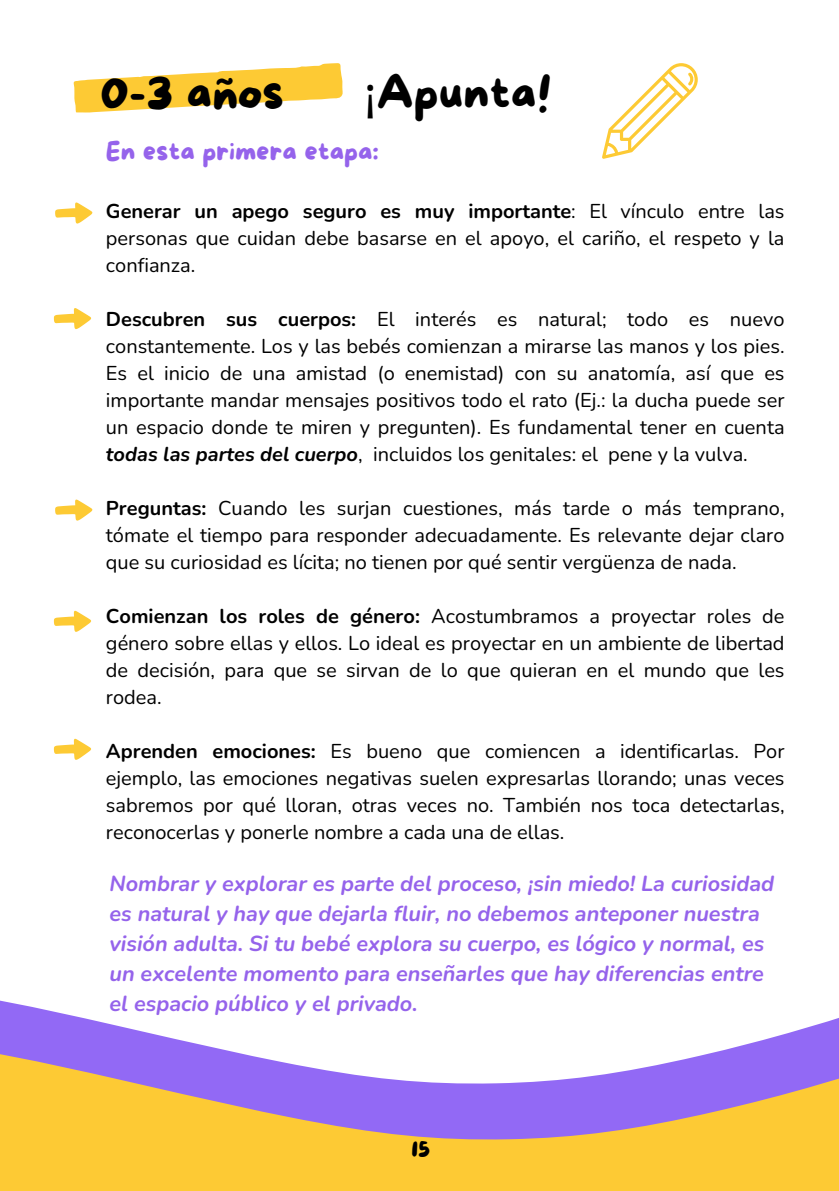
<style>
.page{position:relative;width:839px;height:1191px;background:#fff}
.page>*{position:absolute;margin:0;border:0;box-sizing:border-box;transform-origin:0 0}
.t1{font:46.4px "More Sugar";color:#000}
.t2{font:26px "More Sugar";color:#9563eb}
.t3{font:22px "More Sugar";color:#000}
.t4{font:italic 700 21.6px/30px "Nunito";color:#9563eb}
.t5{font:20px/27px "Nunito";color:#000;text-align:justify}
.s1{font-family:"Noto Sans"}
.s2{font-weight:700}
.s3{font-weight:700;font-style:italic}
</style>
<div class="page">
<svg style="left:0;top:1000px;width:838px;height:32px"></svg>
<svg style="left:0;top:1032px;width:838px;height:159px;fill:#fdca34"></svg>
<svg style="left:73px;top:63px;width:270px;height:50px"></svg>
<svg style="left:602px;top:63px;width:95px;height:96px"></svg>
<svg style="left:55px;top:202px;width:37px;height:21px"></svg>
<svg style="left:54px;top:308px;width:37px;height:21px"></svg>
<svg style="left:54px;top:611px;width:37px;height:21px"></svg>
<svg style="left:55px;top:500px;width:37px;height:21px"></svg>
<svg style="left:54px;top:739px;width:37px;height:21px"></svg>
<p class="t1" style="left:100px;top:68px;width:185px">0-3 años</p>
<p class="t1" style="left:364px;top:68px;width:189px"><span class="s1">¡</span>Apunta!</p>
<p class="t2" style="left:106px;top:138px;width:274px">En esta primera etapa:</p>
<p class="t5" style="left:106px;top:198px;width:680px"><span class="s2">Generar un apego seguro es muy importante</span>: El vínculo entre las personas que cuidan debe basarse en el apoyo, el cariño, el respeto y la confianza.</p>
<h1 class="t5" style="left:106px;top:306px;width:680px"><span class="s2">Descubren sus cuerpos:</span> El interés es natural; todo es nuevo constantemente. Los y las bebés comienzan a mirarse las manos y los pies.<br>Es el inicio de una amistad (o enemistad) con su anatomía, así que es importante mandar mensajes positivos todo el rato (Ej.: la ducha puede ser un espacio donde te miren y pregunten). Es fundamental tener en cuenta <span class="s3">todas las partes del cuerpo</span>, incluidos los genitales: el pene y la vulva.</h1>
<h2 class="t5" style="left:106px;top:495px;width:680px"><span class="s2">Preguntas:</span> Cuando les surjan cuestiones, más tarde o más temprano, tómate el tiempo para responder adecuadamente. Es relevante dejar claro que su curiosidad es lícita; no tienen por qué sentir vergüenza de nada.</h2>
<p class="t5" style="left:106px;top:603px;width:680px"><span class="s2">Comienzan los roles de género:</span> Acostumbramos a proyectar roles de género sobre ellas y ellos. Lo ideal es proyectar en un ambiente de libertad de decisión, para que se sirvan de lo que quieran en el mundo que les rodea.</p>
<p class="t5" style="left:106px;top:738px;width:680px"><span class="s2">Aprenden emociones:</span> Es bueno que comiencen a identificarlas. Por ejemplo, las emociones negativas suelen expresarlas llorando; unas veces sabremos por qué lloran, otras veces no. También nos toca detectarlas, reconocerlas y ponerle nombre a cada una de ellas.</p>
<p class="t4" style="left:109px;top:869px;width:666px">Nombrar y explorar es parte del proceso, ¡sin miedo! La curiosidad es natural y hay que dejarla fluir, no debemos anteponer nuestra visión adulta. Si tu bebé explora su cuerpo, es lógico y normal, es un excelente momento para enseñarles que hay diferencias entre el espacio público y el privado.</p>
<p class="t3" style="left:411px;top:1136px;width:20px">15</p>
</div>
